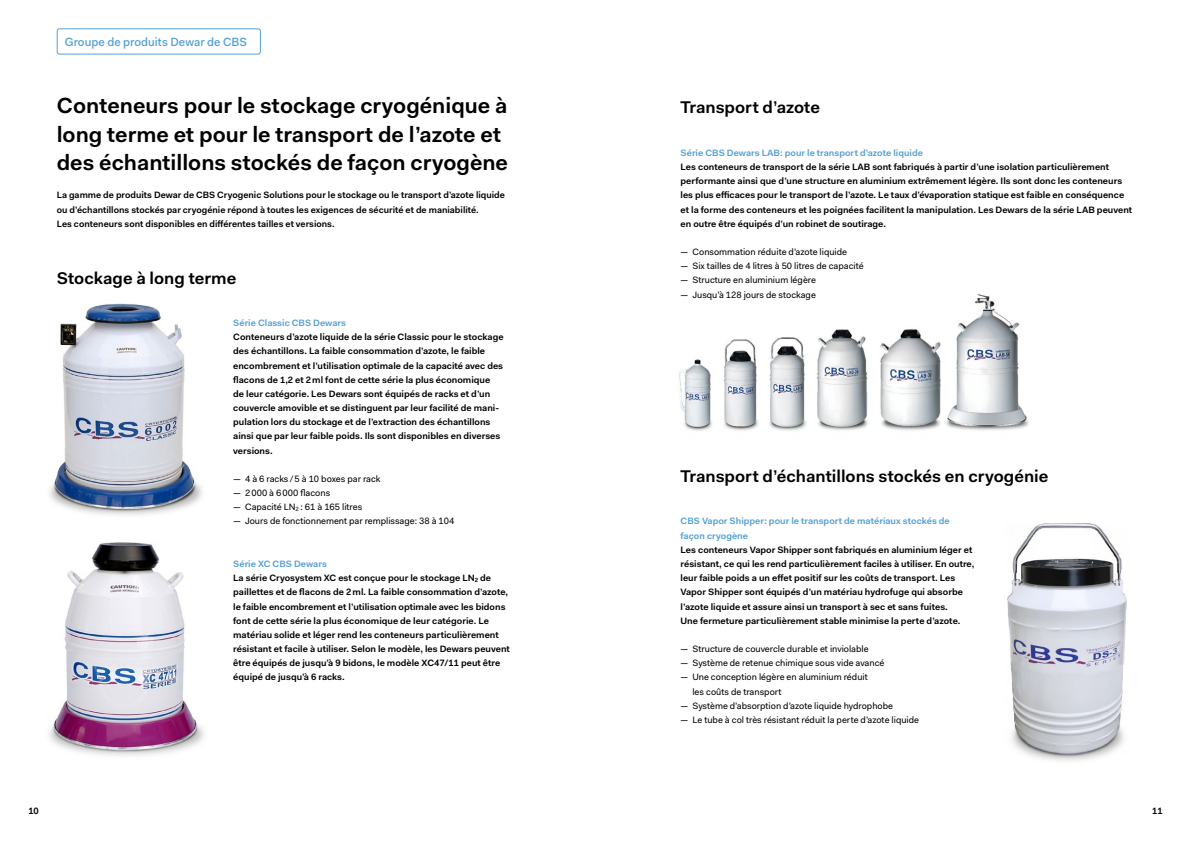
<style>
.page{position:relative;width:1191px;height:842px;background:#fff}
.page>*{position:absolute;margin:0;border:0;box-sizing:border-box;transform-origin:0 0}
.t1{font:600 22px/28.3px "Fakt Pro";color:#000}
.t2{font:600 17px "Fakt Pro";color:#000}
.t3{font:500 12px "Fakt Pro";color:#55a1d4}
.t4{font:600 9.2px/14.2px "Fakt Pro";color:#000}
.t5{font:9.2px/14.2px "Fakt Pro";color:#000}
.t6{font:600 9.2px/14.2px "Fakt Pro";color:#55a1d4}
.s1{color:#55a1d4}
</style>
<div class="page">
<img style="left:679px;top:294px;width:350px;height:137px">
<div style="left:57px;top:28px;width:204px;height:27px;border:1px solid #55a1d4;border-radius:2px"></div>
<img style="left:1007px;top:523px;width:120px;height:238px">
<img style="left:49px;top:304px;width:154px;height:211px">
<img style="left:49px;top:542px;width:155px;height:214px">
<h3 class="t3" style="left:65px;top:34px;width:184px">Groupe de produits Dewar de CBS</h3>
<h1 class="t1" style="left:57px;top:92px;width:453px">Conteneurs pour le stockage cryogénique à long terme et pour le transport de l’azote et des échantillons stockés de façon cryogène</h1>
<p class="t4" style="left:57px;top:188px;width:450px">La gamme de produits Dewar de CBS Cryogenic Solutions pour le stockage ou le transport d’azote liquide ou d’échantillons stockés par cryogénie répond à toutes les exigences de sécurité et de maniabilité.<br>Les conteneurs sont disponibles en différentes tailles et versions.</p>
<h2 class="t2" style="left:57px;top:266px;width:181px">Stockage à long terme</h2>
<p class="t6" style="left:233px;top:316px;width:114px">Série Classic CBS Dewars</p>
<p class="t4" style="left:233px;top:330px;width:272px">Conteneurs d’azote liquide de la série Classic pour le stockage des échantillons. La faible consommation d’azote, le faible encombrement et l’utilisation optimale de la capacité avec des flacons de 1,2 et 2ml font de cette série la plus économique<br>de leur catégorie. Les Dewars sont équipés de racks et d’un couvercle amovible et se distinguent par leur facilité de mani&shy;pulation lors du stockage et de l’extraction des échantillons ainsi que par leur faible poids. Ils sont disponibles en diverses versions.</p>
<p class="t5" style="left:233px;top:472px;width:149px">— 4 à 6 racks /5 à 10 boxes par rack</p>
<p class="t5" style="left:233px;top:486px;width:98px">— 2000 à 6000 flacons</p>
<p class="t5" style="left:233px;top:500px;width:131px">— Capacité LN<sub>2</sub> : 61 à 165 litres</p>
<p class="t5" style="left:233px;top:514px;width:223px">— Jours de fonctionnement par remplissage: 38 à 104</p>
<p class="t4" style="left:233px;top:557px;width:278px"><span class="s1">Série XC CBS Dewars<br></span>La série Cryosystem XC est conçue pour le stockage LN<sub>2</sub> de paillettes et de flacons de 2ml. La faible consommation d’azote, le faible encombrement et l’utilisation optimale avec les bidons font de cette série la plus économique de leur catégorie. Le matériau solide et léger rend les conteneurs particulièrement résistant et facile à utiliser. Selon le modèle, les Dewars peuvent être équipés de jusqu’à 9 bidons, le modèle XC47/11 peut être équipé de jusqu’à 6 racks.</p>
<h2 class="t2" style="left:680px;top:96px;width:141px">Transport d’azote</h2>
<p class="t6" style="left:680px;top:146px;width:244px">Série CBS Dewars LAB: pour le transport d’azote liquide</p>
<p class="t4" style="left:680px;top:160px;width:453px">Les conteneurs de transport de la série LAB sont fabriqués à partir d’une isolation particulièrement performante ainsi que d’une structure en aluminium extrêmement légère. Ils sont donc les conteneurs les plus efficaces pour le transport de l’azote. Le taux d’évaporation statique est faible en conséquence et la forme des conteneurs et les poignées facilitent la manipulation. Les Dewars de la série LAB peuvent en outre être équipés d’un robinet de soutirage.</p>
<p class="t5" style="left:680px;top:245px;width:168px">— Consommation réduite d’azote liquide</p>
<p class="t5" style="left:680px;top:259px;width:184px">— Six tailles de 4 litres à 50 litres de capacité</p>
<p class="t5" style="left:680px;top:273px;width:137px">— Structure en aluminium légère</p>
<p class="t5" style="left:680px;top:287px;width:137px">— Jusqu’à 128 jours de stockage</p>
<h2 class="t2" style="left:680px;top:465px;width:369px">Transport d’échantillons stockés en cryogénie</h2>
<p class="t6" style="left:680px;top:514px;width:271px">CBS Vapor Shipper: pour le transport de matériaux stockés de façon cryogène</p>
<p class="t4" style="left:680px;top:542px;width:295px">Les conteneurs Vapor Shipper sont fabriqués en aluminium léger et résistant, ce qui les rend particulièrement faciles à utiliser. En outre, leur faible poids a un effet positif sur les coûts de transport. Les Vapor Shipper sont équipés d’un matériau hydrofuge qui absorbe l’azote liquide et assure ainsi un transport à sec et sans fuites.<br>Une fermeture particulièrement stable minimise la perte d’azote.</p>
<p class="t5" style="left:680px;top:642px;width:189px">— Structure de couvercle durable et inviolable</p>
<p class="t5" style="left:680px;top:656px;width:205px">— Système de retenue chimique sous vide avancé</p>
<p class="t5" style="left:692px;top:670px;width:177px;text-indent:-12px">— Une conception légère en aluminium réduit les coûts de transport</p>
<p class="t5" style="left:680px;top:698px;width:214px">— Système d’absorption d’azote liquide hydrophobe</p>
<p class="t5" style="left:680px;top:712px;width:240px">— Le tube à col très résistant réduit la perte d’azote liquide</p>
<p class="t4" style="left:28px;top:803px;width:12px">10</p>
<p class="t4" style="left:1152px;top:803px;width:12px">11</p>
</div>
